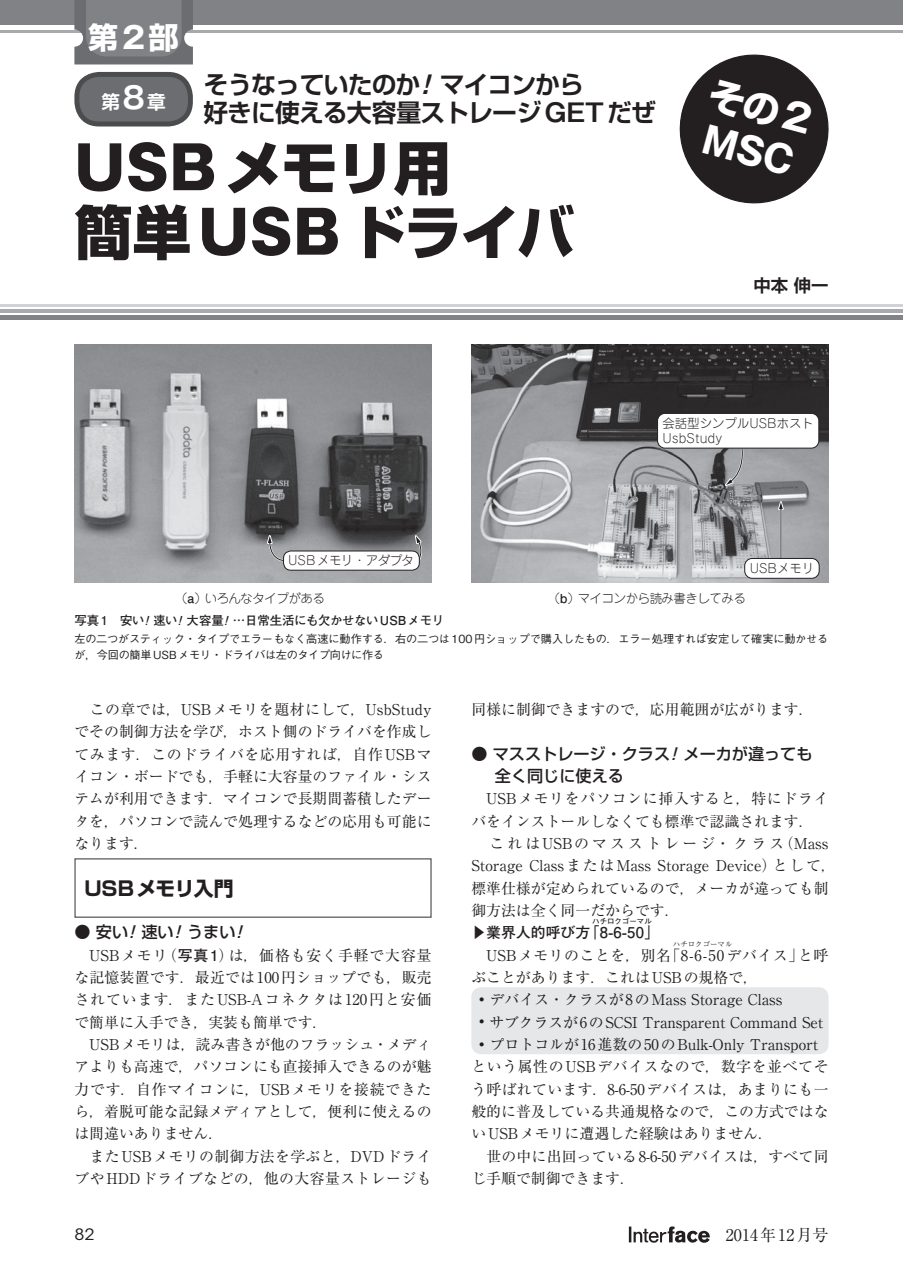
<style>
.page{position:relative;width:903px;height:1275px;background:#fff}
.page>*{position:absolute;margin:0;border:0;box-sizing:border-box;transform-origin:0 0}
.t1{font:800 58.27px/64.4px "Shin Go Pro";letter-spacing:-.035em;color:#231f20}
.t2{font:700 29.93px "Shin Go Pro";color:#fff}
.t3{font:700 24.85px/28.5px "Shin Go Pro De";letter-spacing:-.035em;color:#231f20}
.t4{font:700 19.78px "Shin Go Pro";color:#231f20}
.t5{font:700 18.55px "Shin Go Pro De";color:#fff}
.t6{font:700 17.32px "Shin Go Pro De";color:#231f20}
.t7{font:500 16.1px/22.4px "Shin Go Pro";color:#231f20}
.t8{font:16.1px "Ryumin Pro";color:#231f20}
.t9{font:15.58px "ITC Avant Garde Std";color:#231f20;scale:1.11 1}
.t10{font:14.88px/22.4px "Ryumin Pro";color:#231f20}
.t11{font:14.88px "Ryumin Pro";letter-spacing:.035em;color:#231f20}
.t12{font:700 14.88px "Futo Go B101 Pro";color:#231f20}
.t13{font:300 12.42px "Jun 101 Pro";letter-spacing:-.02em;color:#231f20}
.t14{font:700 12.42px "Futo Go B101 Pro";letter-spacing:-.02em;color:#231f20}
.t15{font:300 12.42px/14.9px "Jun 101 Pro";color:#231f20}
.t16{font:500 11.2px/16.1px "Gothic BBB Pro";letter-spacing:-.02em;color:#231f20}
.t17{font:700 7.52px "Futo Go B101 Pro";color:#231f20}
.t18{font:7.52px "Ryumin Pro";color:#231f20}
.s1{font-family:"Gothic MB101 Pro"}
.s2{font-family:"Gothic MB101 Pro De";font-size:29.75px}
.s3{font-family:"Gothic MB101 Pro De";font-style:italic}
.s4{font-family:"Gothic MB101 Pro De"}
.s5{font-family:"Futo Go B101 Pro";font-weight:700}
.s6{font-style:italic}
.s7{font-size:25.38px}
</style>
<div class="page">
<svg style="left:629px;top:1226px;width:81px;height:17px"></svg>
<hr style="left:0;top:309px;width:903px;height:4px;background:#a8a9ad">
<div style="left:0;top:315px;width:903px;height:5px;background:#808285"></div>
<hr style="left:0;top:304px;width:903px;height:2px;background:#d1d2d4">
<div style="left:74px;top:858px;width:358px;height:60px;background:#fff;border:1px solid #57585a"></div>
<div style="left:471px;top:987px;width:357px;height:67px;background:#e6e7e9;border-radius:10px"></div>
<img style="left:74px;top:345px;width:358px;height:237px">
<img style="left:471px;top:345px;width:357px;height:237px">
<hr style="left:780px;top:508px;width:2px;height:50px;background:#fff">
<svg style="left:720px;top:448px;width:25px;height:42px"></svg>
<hr style="left:780px;top:508px;width:1px;height:50px;background:#231f20">
<svg style="left:776px;top:494px;width:9px;height:18px"></svg>
<div style="left:657px;top:413px;width:162px;height:35px;background:#fff;border-radius:7px"></div>
<div style="left:657px;top:413px;width:162px;height:35px;border:1px solid #231f20;border-radius:7px"></div>
<div style="left:745px;top:558px;width:74px;height:20px;background:#fff;border-radius:7px"></div>
<div style="left:744px;top:558px;width:75px;height:21px;border:1px solid #231f20;border-radius:7px"></div>
<svg style="left:413px;top:529px;width:11px;height:33px"></svg>
<svg style="left:265px;top:528px;width:23px;height:35px"></svg>
<div style="left:283px;top:551px;width:136px;height:19px;background:#fff;border-radius:7px"></div>
<div style="left:283px;top:551px;width:137px;height:19px;border:1px solid #231f20;border-radius:7px"></div>
<div style="left:0;top:0;width:903px;height:25px;background:#808285"></div>
<hr style="left:0;top:30px;width:903px;height:2px;background:#a8a9ad">
<svg style="left:74px;top:0;width:119px;height:64px"></svg>
<div style="left:77px;top:74px;width:113px;height:50px;background:#6c6d70;border-radius:22px"></div>
<div style="left:74px;top:72px;width:119px;height:54px;border:5px solid #4b4c4d;border-radius:22px"></div>
<svg style="left:679px;top:54px;width:150px;height:150px"></svg>
<h2 class="t2" style="left:88px;top:14px;width:92px">第<span class="s1">2</span>部</h2>
<p class="t5" style="left:101px;top:87px;width:66px">第<span class="s2">8</span>章</p>
<h3 class="t3" style="left:203px;top:67px;width:454px">そうなっていたのか<span class="s3">!</span>マイコンから<br>好きに使える大容量ストレージ <span class="s4">GET</span> だぜ</h3>
<h1 class="t1" style="left:74px;top:130px;width:502px"><span class="s1">USB</span>メモリ用<br>簡単<span class="s1">USB</span>ドライバ</h1>
<p class="t13" style="left:288px;top:551px;width:127px">USBメモリ・アダプタ</p>
<p class="t6" style="left:753px;top:271px;width:77px">中本 伸一</p>
<p class="t15" style="left:662px;top:414px;width:153px">会話型シンプルUSBホスト<br>UsbStudy</p>
<p class="t13" style="left:750px;top:558px;width:66px">USBメモリ</p>
<p class="t13" style="left:175px;top:588px;width:151px">（<span class="s5">a</span>）いろんなタイプがある</p>
<p class="t13" style="left:548px;top:588px;width:199px">（<span class="s5">b</span>）マイコンから読み書きしてみる</p>
<p class="t14" style="left:74px;top:611px;width:371px">写真1　安い<span class="s6">!</span> 速い<span class="s6">!</span> 大容量<span class="s6">!</span> …日常生活にも欠かせないUSBメモリ</p>
<p class="t16" style="left:74px;top:629px;width:755px">左の二つがスティック・タイプでエラーもなく高速に動作する．右の二つは 100円ショップで購入したもの．エラー処理すれば安定して確実に動かせるが，今回の簡単 USB メモリ・ドライバは左のタイプ向けに作る</p>
<p class="t10" style="left:74px;top:697px;width:359px;text-align:justify">　この章では，USBメモリを題材にして，UsbStudyでその制御方法を学び，ホスト側のドライバを作成してみます．このドライバを応用すれば，自作USBマイコン・ボードでも，手軽に大容量のファイル・システムが利用できます．マイコンで長期間蓄積したデータを，パソコンで読んで処理するなどの応用も可能になります．</p>
<h3 class="t4" style="left:84px;top:872px;width:151px">USBメモリ入門</h3>
<p class="t7" style="left:74px;top:919px;width:175px">● 安い<span class="s6">!</span>速い<span class="s6">!</span>うまい<span class="s6">!</span></p>
<p class="t10" style="left:74px;top:943px;width:359px">　USBメモリ（<span class="s5">写真1</span>）は，価格も安く手軽で大容量な記憶装置です．最近では100円ショップでも，販売されています．またUSB-Aコネクタは120円と安価で簡単に入手でき，実装も簡単です．<br>　USBメモリは，読み書きが他のフラッシュ・メディアよりも高速で，パソコンにも直接挿入できるのが魅力です．自作マイコンに，USBメモリを接続できたら，着脱可能な記録メディアとして，便利に使えるのは間違いありません．<br>　またUSBメモリの制御方法を学ぶと，DVDドライブやHDDドライブなどの，他の大容量ストレージも</p>
<p class="t10" style="left:471px;top:697px;width:344px">同様に制御できますので，応用範囲が広がります．</p>
<p class="t7" style="left:495px;top:740px;width:319px;text-indent:-24px">● マスストレージ・クラス<span class="s6">!</span>メーカが違っても全く同じに使える</p>
<p class="t10" style="left:471px;top:787px;width:366px">　USBメモリをパソコンに挿入すると，特にドライバをインストールしなくても標準で認識されます．<br>　これはUSBのマスストレージ・クラス（Mass<br>Storage ClassまたはMass Storage Device）として，標準仕様が定められているので，メーカが違っても制御方法は全く同一だからです．</p>
<p class="t12" style="left:471px;top:921px;width:189px">▶業界人的呼び方「8-6-50」</p>
<p class="t17" style="left:592px;top:915px;width:61px">ハチロクゴーマル</p>
<p class="t11" style="left:471px;top:943px;width:359px">　USBメモリのことを，別名「8-6-50デバイス」と呼</p>
<p class="t18" style="left:673px;top:938px;width:61px">ハチロクゴーマル</p>
<p class="t10" style="left:470px;top:965px;width:360px">ぶことがあります．これはUSBの規格で，<br><span class="s7">・</span>デバイス・クラスが8のMass Storage Class<br><span class="s7">・</span>サブクラスが6のSCSI Transparent Command Set<span class="s7">・</span>プロトコルが16進数の50のBulk-Only Transportという属性のUSBデバイスなので，数字を並べてそう呼ばれています．8-6-50デバイスは，あまりにも一般的に普及している共通規格なので，この方式ではないUSBメモリに遭遇した経験はありません．<br>　世の中に出回っている8-6-50デバイスは，すべて同じ手順で制御できます．</p>
<p class="t9" style="left:74px;top:1225px;width:20px">82</p>
<p class="t8" style="left:710px;top:1222px;width:120px">　2014年12月号</p>
</div>
